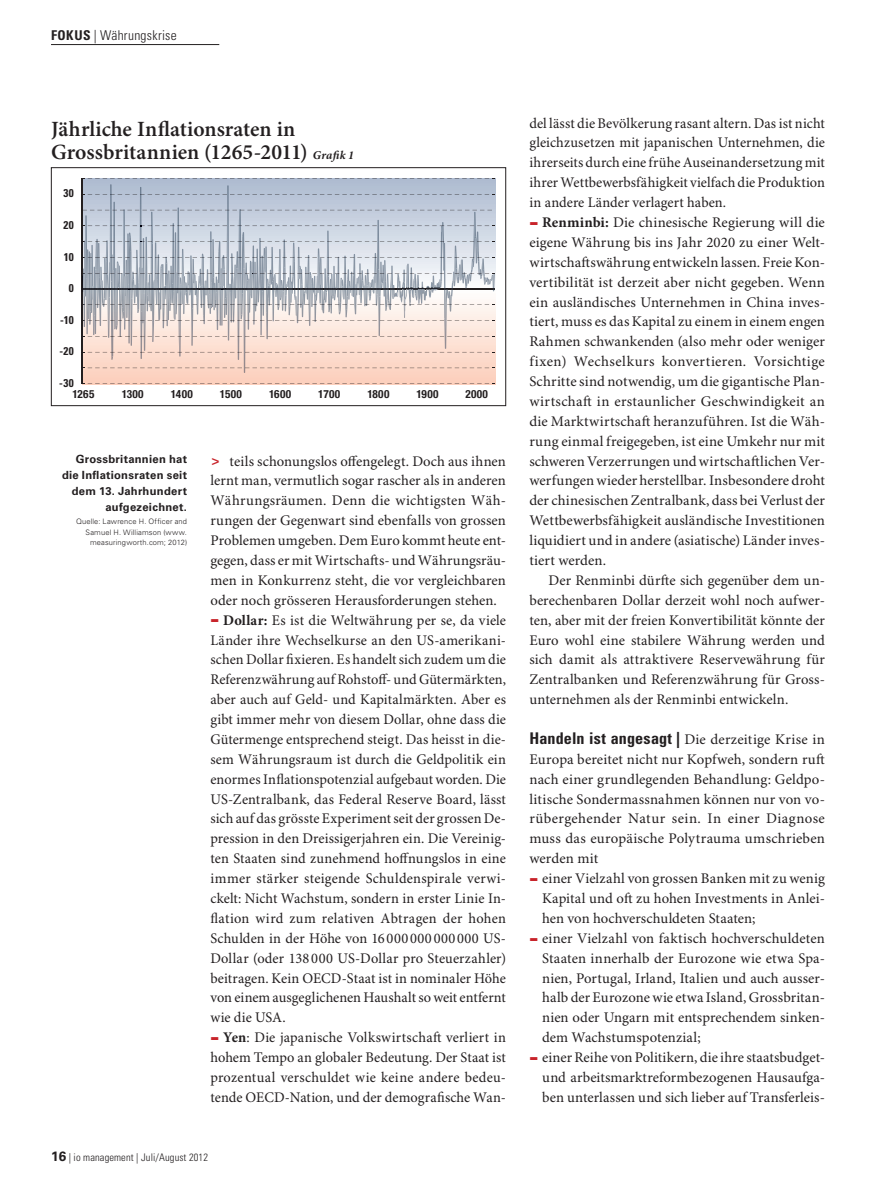
<style>
.page{position:relative;width:893px;height:1191px;background:#fff}
.page>*{position:absolute;margin:0;border:0;box-sizing:border-box;transform-origin:0 0}
.ION_300_BX_Titel_x21{font:600 21.75px/23.2px "Minion Pro";color:#231f20}
.ION_103_GT_Text_ohne{font:700 15.6px "Courier";color:#c8242b}
.ION_103_GT_Text_ohne-2{font:14.7px/19.8px "Minion Pro";letter-spacing:.005em;color:#231f20;text-align:justify}
.ION_104_GT_Text_mit{font:14.7px/19.8px "Minion Pro";letter-spacing:.005em;color:#231f20;text-align:justify}
.t1{font:300 condensed 13.5px "Univers LT Std";letter-spacing:.02em;color:#231f20}
.ION_201_BI_Legende_b{font:700 11.25px/15.8px "Univers LT Std";letter-spacing:.025em;color:#231f20;text-align:right}
.t2{font:700 condensed 11.25px "Helvetica Neue LT Std";letter-spacing:.03em;color:#231f20}
.t3{font:700 condensed 11.25px "Univers LT Std";letter-spacing:.05em;color:#231f20}
.t4{font:300 condensed 10.5px "Univers LT Std";letter-spacing:.01em;color:#231f20}
.ION_201_BI_Legende_b-2{font:300 7.5px/10.5px "Univers LT Std";letter-spacing:.02em;color:#231f20;text-align:right}
.s1{font-weight:700}
.s2{font-weight:700;font-style:italic;font-size:12px}
.s3{font-weight:700;font-stretch:normal;font-size:13.5px}
.s4{font-family:"Univers LT Std";font-weight:700;font-stretch:condensed;font-size:16.2px}
</style>
<div class="page">
<div style="left:82px;top:288px;width:413px;height:96px;background:#fcd0be"></div>
<hr style="left:82px;top:178px;width:1px;height:206px;background:#231f20">
<svg style="left:83px;top:383px;width:411px;height:1px"></svg>
<svg style="left:82px;top:178px;width:413px;height:195px;background:#cecbd0"></svg>
<img style="left:400px;top:281px;width:40px;height:23px">
<div style="left:51px;top:167px;width:455px;height:239px;border:1px solid #231f20"></div>
<hr style="left:51px;top:44px;width:168px;height:1px;background:#231f20">
<p class="t1" style="left:51px;top:27px;width:127px"><span class="s1">FOKUS</span> | Währungskrise</p>
<p class="ION_300_BX_Titel_x21" style="left:51px;top:118px;width:305px">Jährliche Inflationsraten in<br>Grossbritannien (1265-2011) <span class="s2">Grafik 1</span></p>
<p class="t3" style="left:63px;top:186px;width:12px">30</p>
<p class="t3" style="left:63px;top:218px;width:12px">20</p>
<p class="t3" style="left:64px;top:250px;width:12px">10</p>
<p class="t3" style="left:69px;top:281px;width:6px">0</p>
<p class="t3" style="left:60px;top:313px;width:15px">-10</p>
<p class="t3" style="left:59px;top:344px;width:16px">-20</p>
<p class="t3" style="left:59px;top:376px;width:16px">-30</p>
<p class="t2" style="left:73px;top:387px;width:23px">1265</p>
<p class="t2" style="left:122px;top:387px;width:24px">1300</p>
<p class="t2" style="left:171px;top:387px;width:24px">1400</p>
<p class="t2" style="left:220px;top:387px;width:24px">1500</p>
<p class="t2" style="left:269px;top:387px;width:24px">1600</p>
<p class="t2" style="left:318px;top:387px;width:23px">1700</p>
<p class="t2" style="left:367px;top:387px;width:24px">1800</p>
<p class="t2" style="left:416px;top:387px;width:24px">1900</p>
<p class="t2" style="left:465px;top:387px;width:24px">2000</p>
<p class="ION_201_BI_Legende_b" style="left:62px;top:452px;width:127px">Grossbritannien hat die Inflationsraten seit dem 13. Jahrhundert aufgezeichnet.</p>
<p class="ION_201_BI_Legende_b-2" style="left:76px;top:516px;width:113px">Quelle: Lawrence H. Officer and<br>Samuel H. Williamson (www. measuringworth.com; 2012)</p>
<p class="ION_103_GT_Text_ohne-2" style="left:210px;top:451px;width:297px;text-indent:19px">teils schonungslos offengelegt. Doch aus ihnen lernt man, vermutlich sogar rascher als in anderen Währungsräumen. Denn die wichtigsten Wäh&shy;rungen der Gegenwart sind ebenfalls von grossen Problemen umgeben. Dem Euro kommt heute ent&shy;gegen, dass er mit Wirtschafts- und Währungsräu&shy;men in Konkurrenz steht, die vor vergleichbaren oder noch grösseren Herausforderungen stehen.</p>
<p class="ION_103_GT_Text_ohne-2" style="left:210px;top:610px;width:297px;text-indent:13px"><span class="s1">Dollar:</span> Es ist die Weltwährung per se, da viele Länder ihre Wechselkurse an den US-amerikani&shy;schen Dollar fixieren. Es handelt sich zudem um die Referenzwährung auf Rohstoff- und Gütermärkten, aber auch auf Geld- und Kapitalmärkten. Aber es gibt immer mehr von diesem Dollar, ohne dass die Gütermenge entsprechend steigt. Das heisst in die&shy;sem Währungsraum ist durch die Geldpolitik ein enormes Inflationspotenzial aufgebaut worden. Die US-Zentralbank, das Federal Reserve Board, lässt sich auf das grösste Experiment seit der grossen De&shy;pression in den Dreissigerjahren ein. Die Vereinig&shy;ten Staaten sind zunehmend hoffnungslos in eine immer stärker steigende Schuldenspirale verwi&shy;ckelt: Nicht Wachstum, sondern in erster Linie In&shy;flation wird zum relativen Abtragen der hohen Schulden in der Höhe von 16 000 000 000 000 US-Dollar (oder 138 000 US-Dollar pro Steuerzahler) beitragen. Kein OECD-Staat ist in nominaler Höhe von einem ausgeglichenen Haushalt so weit entfernt wie die USA.</p>
<p class="ION_103_GT_Text_ohne-2" style="left:210px;top:1028px;width:297px;text-indent:13px"><span class="s1">Yen</span>: Die japanische Volkswirtschaft verliert in hohem Tempo an globaler Bedeutung. Der Staat ist prozentual verschuldet wie keine andere bedeu&shy;tende OECD-Nation, und der demografische Wan-</p>
<p class="ION_103_GT_Text_ohne" style="left:210px;top:451px;width:11px">&gt;</p>
<p class="t4" style="left:51px;top:1151px;width:159px"><span class="s3">16</span> | io management | Juli/August 2012</p>
<p class="ION_103_GT_Text_ohne-2" style="left:529px;top:114px;width:297px">del lässt die Bevölkerung rasant altern. Das ist nicht gleichzusetzen mit japanischen Unternehmen, die ihrerseits durch eine frühe Auseinandersetzung mit ihrer Wettbewerbsfähigkeit vielfach die Produktion in andere Länder verlagert haben.</p>
<p class="ION_103_GT_Text_ohne-2" style="left:529px;top:213px;width:297px;text-indent:13px"><span class="s1">Renminbi:</span> Die chinesische Regierung will die eigene Währung bis ins Jahr 2020 zu einer Welt&shy;wirtschaftswährung entwickeln lassen. Freie Kon&shy;vertibilität ist derzeit aber nicht gegeben. Wenn ein ausländisches Unternehmen in China inves&shy;tiert, muss es das Kapital zu einem in einem engen Rahmen schwankenden (also mehr oder weniger fixen) Wechselkurs konvertieren. Vorsichtige Schritte sind notwendig, um die gigantische Plan&shy;wirtschaft in erstaunlicher Geschwindigkeit an die Marktwirtschaft heranzuführen. Ist die Wäh&shy;rung einmal freigegeben, ist eine Umkehr nur mit schweren Verzerrungen und wirtschaftlichen Ver&shy;werfungen wieder herstellbar. Insbesondere droht der chinesischen Zentralbank, dass bei Verlust der Wettbewerbsfähigkeit ausländische Investitionen liquidiert und in andere (asiatische) Länder inves&shy;tiert werden.</p>
<p class="ION_104_GT_Text_mit" style="left:529px;top:571px;width:297px;text-indent:19px">Der Renminbi dürfte sich gegenüber dem un&shy;berechenbaren Dollar derzeit wohl noch aufwer&shy;ten, aber mit der freien Konvertibilität könnte der Euro wohl eine stabilere Währung werden und sich damit als attraktivere Reservewährung für Zentralbanken und Referenzwährung für Gross&shy;unternehmen als der Renminbi entwickeln.</p>
<p class="ION_103_GT_Text_ohne-2" style="left:529px;top:730px;width:297px"><span class="s4">Handeln ist angesagt |</span> Die derzeitige Krise in Europa bereitet nicht nur Kopfweh, sondern ruft nach einer grundlegenden Behandlung: Geldpo&shy;litische Sondermassnahmen können nur von vo&shy;rübergehender Natur sein. In einer Diagnose muss das europäische Polytrauma umschrieben werden mit</p>
<p class="ION_103_GT_Text_ohne-2" style="left:542px;top:869px;width:284px">einer Vielzahl von grossen Banken mit zu wenig Kapital und oft zu hohen Investments in Anlei&shy;hen von hochverschuldeten Staaten;</p>
<p class="ION_103_GT_Text_ohne-2" style="left:542px;top:928px;width:284px">einer Vielzahl von faktisch hochverschuldeten Staaten innerhalb der Eurozone wie etwa Spa&shy;nien, Portugal, Irland, Italien und auch ausser&shy;halb der Eurozone wie etwa Island, Grossbritan&shy;nien oder Ungarn mit entsprechendem sinken&shy;dem Wachstumspotenzial;</p>
<p class="ION_103_GT_Text_ohne-2" style="left:542px;top:1048px;width:284px">einer Reihe von Politikern, die ihre staatsbudget&shy;und arbeitsmarktreformbezogenen Hausaufga&shy;ben unterlassen und sich lieber auf Transferleis-</p>
</div>
